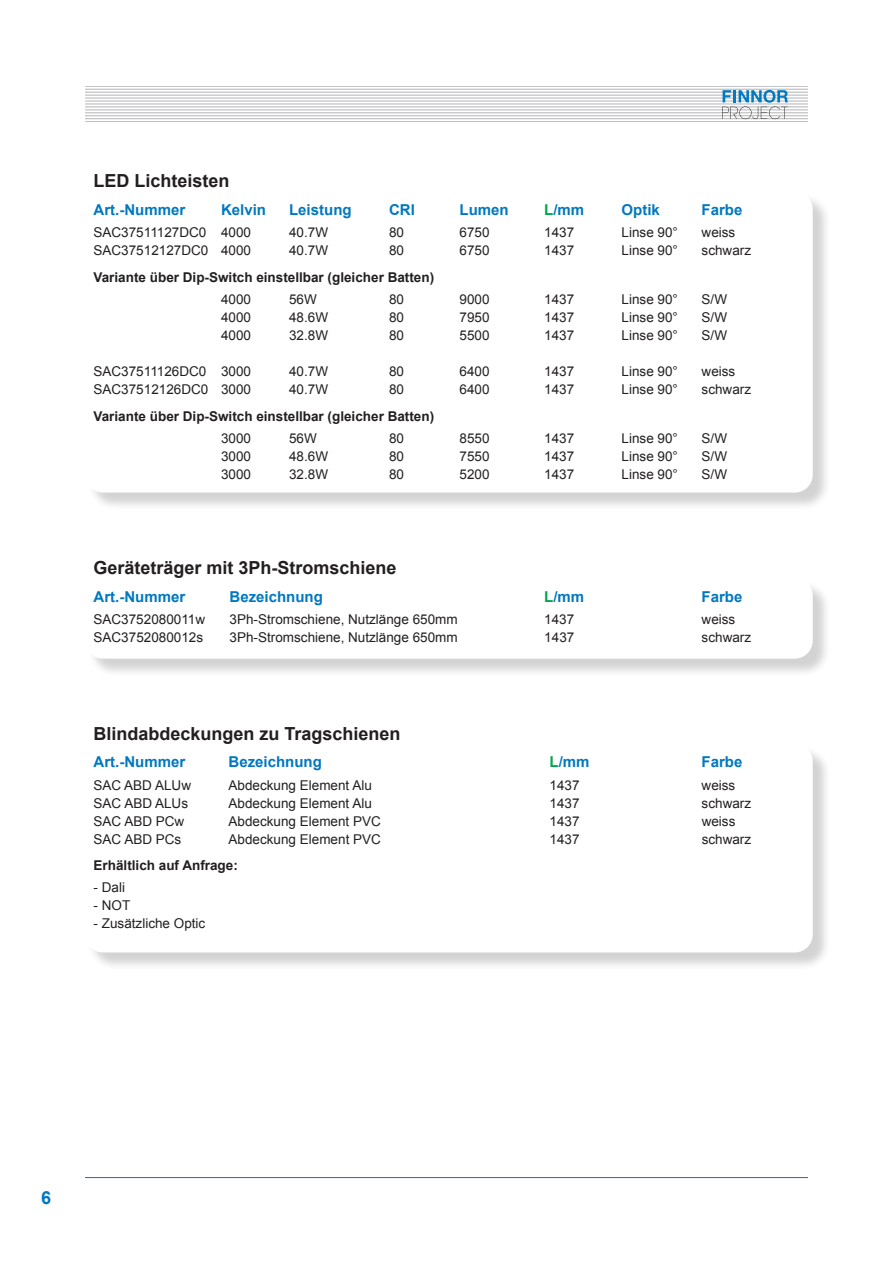
<style>
.page{position:relative;width:893px;height:1263px;background:#fff}
.page>*{position:absolute;margin:0;border:0;box-sizing:border-box;transform-origin:0 0}
.t1{font:700 18px "Arial";color:#231f20}
.t2{font:700 18px "Arial";color:#0078c0}
.t3{font:700 15px "Arial";color:#0078c0}
.t4{font:13.5px "Arial";color:#231f20}
.t5{font:700 13.5px "Arial";color:#231f20}
.s1{color:#00a54f}
</style>
<div class="page">
<hr style="left:85px;top:118px;width:723px;height:1px;background:#b2b3b7">
<hr style="left:85px;top:116px;width:723px;height:1px;background:#b2b3b7">
<hr style="left:85px;top:113px;width:723px;height:1px;background:#b2b3b7">
<hr style="left:85px;top:110px;width:723px;height:1px;background:#b2b3b7">
<hr style="left:85px;top:107px;width:723px;height:1px;background:#b2b3b7">
<hr style="left:85px;top:104px;width:723px;height:1px;background:#b2b3b7">
<hr style="left:85px;top:101px;width:723px;height:1px;background:#b2b3b7">
<hr style="left:85px;top:98px;width:723px;height:1px;background:#b2b3b7">
<hr style="left:85px;top:95px;width:723px;height:1px;background:#b2b3b7">
<hr style="left:85px;top:92px;width:723px;height:1px;background:#b2b3b7">
<hr style="left:85px;top:89px;width:723px;height:1px;background:#b2b3b7">
<hr style="left:85px;top:86px;width:723px;height:1px;background:#b2b3b7">
<hr style="left:85px;top:121px;width:723px;height:1px;background:#b2b3b7">
<svg style="left:722px;top:90px;width:66px;height:29px"></svg>
<hr style="left:85px;top:1177px;width:723px;height:1px;background:#0078c0">
<div style="left:87px;top:580px;width:744px;height:97px;background:#231f20;opacity:.2"></div>
<div style="left:85px;top:578px;width:728px;height:81px;background:#fff;border-radius:18px"></div>
<div style="left:87px;top:746px;width:744px;height:225px;background:#231f20;opacity:.2"></div>
<div style="left:85px;top:744px;width:728px;height:208px;background:#fff;border-radius:18px"></div>
<div style="left:87px;top:194px;width:744px;height:317px;background:#231f20;opacity:.2"></div>
<div style="left:85px;top:191px;width:728px;height:302px;background:#fff;border-radius:18px"></div>
<h1 class="t1" style="left:94px;top:169px;width:138px">LED Lichteisten</h1>
<p class="t3" style="left:94px;top:200px;width:93px">Art.-Nummer</p>
<p class="t3" style="left:221px;top:200px;width:47px">Kelvin</p>
<p class="t3" style="left:289px;top:200px;width:64px">Leistung</p>
<p class="t3" style="left:389px;top:200px;width:27px">CRI</p>
<p class="t3" style="left:460px;top:200px;width:51px">Lumen</p>
<p class="t3" style="left:544px;top:200px;width:42px"><span class="s1">L</span>/mm</p>
<p class="t3" style="left:622px;top:200px;width:40px">Optik</p>
<p class="t3" style="left:702px;top:200px;width:42px">Farbe</p>
<p class="t4" style="left:94px;top:224px;width:159px">SAC37511127DC0 4000</p>
<p class="t4" style="left:289px;top:224px;width:41px">40.7W</p>
<p class="t4" style="left:389px;top:224px;width:17px">80</p>
<p class="t4" style="left:460px;top:224px;width:32px">6750</p>
<p class="t4" style="left:544px;top:224px;width:32px">1437</p>
<p class="t4" style="left:622px;top:224px;width:58px">Linse 90°</p>
<p class="t4" style="left:702px;top:224px;width:35px">weiss</p>
<p class="t4" style="left:94px;top:242px;width:159px">SAC37512127DC0 4000</p>
<p class="t4" style="left:289px;top:242px;width:41px">40.7W</p>
<p class="t4" style="left:389px;top:242px;width:17px">80</p>
<p class="t4" style="left:460px;top:242px;width:32px">6750</p>
<p class="t4" style="left:544px;top:242px;width:32px">1437</p>
<p class="t4" style="left:622px;top:242px;width:58px">Linse 90°</p>
<p class="t4" style="left:702px;top:242px;width:51px">schwarz</p>
<p class="t5" style="left:94px;top:268px;width:342px">Variante über Dip-Switch einstellbar (gleicher Batten)</p>
<p class="t4" style="left:221px;top:290px;width:32px">4000</p>
<p class="t4" style="left:289px;top:290px;width:29px">56W</p>
<p class="t4" style="left:389px;top:290px;width:17px">80</p>
<p class="t4" style="left:460px;top:290px;width:32px">9000</p>
<p class="t4" style="left:544px;top:290px;width:32px">1437</p>
<p class="t4" style="left:622px;top:290px;width:58px">Linse 90°</p>
<p class="t4" style="left:702px;top:290px;width:27px">S/W</p>
<p class="t4" style="left:221px;top:308px;width:32px">4000</p>
<p class="t4" style="left:289px;top:308px;width:41px">48.6W</p>
<p class="t4" style="left:389px;top:308px;width:17px">80</p>
<p class="t4" style="left:460px;top:308px;width:32px">7950</p>
<p class="t4" style="left:544px;top:308px;width:32px">1437</p>
<p class="t4" style="left:622px;top:308px;width:58px">Linse 90°</p>
<p class="t4" style="left:702px;top:308px;width:27px">S/W</p>
<p class="t4" style="left:221px;top:326px;width:32px">4000</p>
<p class="t4" style="left:289px;top:326px;width:41px">32.8W</p>
<p class="t4" style="left:389px;top:326px;width:17px">80</p>
<p class="t4" style="left:460px;top:326px;width:32px">5500</p>
<p class="t4" style="left:544px;top:326px;width:32px">1437</p>
<p class="t4" style="left:622px;top:326px;width:58px">Linse 90°</p>
<p class="t4" style="left:702px;top:326px;width:27px">S/W</p>
<p class="t4" style="left:94px;top:362px;width:159px">SAC37511126DC0 3000</p>
<p class="t4" style="left:289px;top:362px;width:41px">40.7W</p>
<p class="t4" style="left:389px;top:362px;width:17px">80</p>
<p class="t4" style="left:460px;top:362px;width:32px">6400</p>
<p class="t4" style="left:544px;top:362px;width:32px">1437</p>
<p class="t4" style="left:622px;top:362px;width:58px">Linse 90°</p>
<p class="t4" style="left:702px;top:362px;width:35px">weiss</p>
<p class="t4" style="left:94px;top:380px;width:159px">SAC37512126DC0 3000</p>
<p class="t4" style="left:289px;top:380px;width:41px">40.7W</p>
<p class="t4" style="left:389px;top:380px;width:17px">80</p>
<p class="t4" style="left:460px;top:380px;width:32px">6400</p>
<p class="t4" style="left:544px;top:380px;width:32px">1437</p>
<p class="t4" style="left:622px;top:380px;width:58px">Linse 90°</p>
<p class="t4" style="left:702px;top:380px;width:51px">schwarz</p>
<p class="t5" style="left:94px;top:407px;width:342px">Variante über Dip-Switch einstellbar (gleicher Batten)</p>
<p class="t4" style="left:221px;top:429px;width:32px">3000</p>
<p class="t4" style="left:289px;top:429px;width:29px">56W</p>
<p class="t4" style="left:389px;top:429px;width:17px">80</p>
<p class="t4" style="left:460px;top:429px;width:32px">8550</p>
<p class="t4" style="left:544px;top:429px;width:32px">1437</p>
<p class="t4" style="left:622px;top:429px;width:58px">Linse 90°</p>
<p class="t4" style="left:702px;top:429px;width:27px">S/W</p>
<p class="t4" style="left:221px;top:447px;width:32px">3000</p>
<p class="t4" style="left:289px;top:447px;width:41px">48.6W</p>
<p class="t4" style="left:389px;top:447px;width:17px">80</p>
<p class="t4" style="left:460px;top:447px;width:32px">7550</p>
<p class="t4" style="left:544px;top:447px;width:32px">1437</p>
<p class="t4" style="left:622px;top:447px;width:58px">Linse 90°</p>
<p class="t4" style="left:702px;top:447px;width:27px">S/W</p>
<p class="t4" style="left:221px;top:465px;width:32px">3000</p>
<p class="t4" style="left:289px;top:465px;width:41px">32.8W</p>
<p class="t4" style="left:389px;top:465px;width:17px">80</p>
<p class="t4" style="left:460px;top:465px;width:32px">5200</p>
<p class="t4" style="left:544px;top:465px;width:32px">1437</p>
<p class="t4" style="left:622px;top:465px;width:58px">Linse 90°</p>
<p class="t4" style="left:702px;top:465px;width:27px">S/W</p>
<h1 class="t1" style="left:94px;top:555px;width:305px">Geräteträger mit 3Ph-Stromschiene</h1>
<p class="t3" style="left:94px;top:587px;width:93px">Art.-Nummer</p>
<p class="t3" style="left:230px;top:587px;width:95px">Bezeichnung</p>
<p class="t3" style="left:544px;top:587px;width:42px"><span class="s1">L</span>/mm</p>
<p class="t3" style="left:702px;top:587px;width:42px">Farbe</p>
<p class="t4" style="left:94px;top:610px;width:113px">SAC3752080011w</p>
<p class="t4" style="left:230px;top:610px;width:230px">3Ph-Stromschiene, Nutzlänge 650mm</p>
<p class="t4" style="left:544px;top:610px;width:32px">1437</p>
<p class="t4" style="left:702px;top:610px;width:35px">weiss</p>
<p class="t4" style="left:94px;top:628px;width:111px">SAC3752080012s</p>
<p class="t4" style="left:230px;top:628px;width:230px">3Ph-Stromschiene, Nutzlänge 650mm</p>
<p class="t4" style="left:544px;top:628px;width:32px">1437</p>
<p class="t4" style="left:702px;top:628px;width:51px">schwarz</p>
<h1 class="t1" style="left:94px;top:722px;width:309px">Blindabdeckungen zu Tragschienen</h1>
<p class="t3" style="left:94px;top:752px;width:93px">Art.-Nummer</p>
<p class="t3" style="left:229px;top:752px;width:95px">Bezeichnung</p>
<p class="t3" style="left:550px;top:752px;width:42px"><span class="s1">L</span>/mm</p>
<p class="t3" style="left:702px;top:752px;width:42px">Farbe</p>
<p class="t4" style="left:94px;top:776px;width:99px">SAC ABD ALUw</p>
<p class="t4" style="left:229px;top:776px;width:145px">Abdeckung Element Alu</p>
<p class="t4" style="left:550px;top:776px;width:32px">1437</p>
<p class="t4" style="left:702px;top:776px;width:35px">weiss</p>
<p class="t4" style="left:94px;top:794px;width:96px">SAC ABD ALUs</p>
<p class="t4" style="left:229px;top:794px;width:145px">Abdeckung Element Alu</p>
<p class="t4" style="left:550px;top:794px;width:32px">1437</p>
<p class="t4" style="left:702px;top:794px;width:51px">schwarz</p>
<p class="t4" style="left:94px;top:812px;width:92px">SAC ABD PCw</p>
<p class="t4" style="left:229px;top:812px;width:154px">Abdeckung Element PVC</p>
<p class="t4" style="left:550px;top:812px;width:32px">1437</p>
<p class="t4" style="left:702px;top:812px;width:35px">weiss</p>
<p class="t4" style="left:94px;top:830px;width:89px">SAC ABD PCs</p>
<p class="t4" style="left:229px;top:830px;width:154px">Abdeckung Element PVC</p>
<p class="t4" style="left:550px;top:830px;width:32px">1437</p>
<p class="t4" style="left:702px;top:830px;width:51px">schwarz</p>
<p class="t5" style="left:94px;top:856px;width:146px">Erhältlich auf Anfrage:</p>
<p class="t4" style="left:94px;top:879px;width:33px">- Dali</p>
<p class="t4" style="left:94px;top:897px;width:38px">- NOT</p>
<p class="t4" style="left:94px;top:915px;width:113px">- Zusätzliche Optic</p>
<h1 class="t2" style="left:41px;top:1185px;width:12px">6</h1>
</div>
